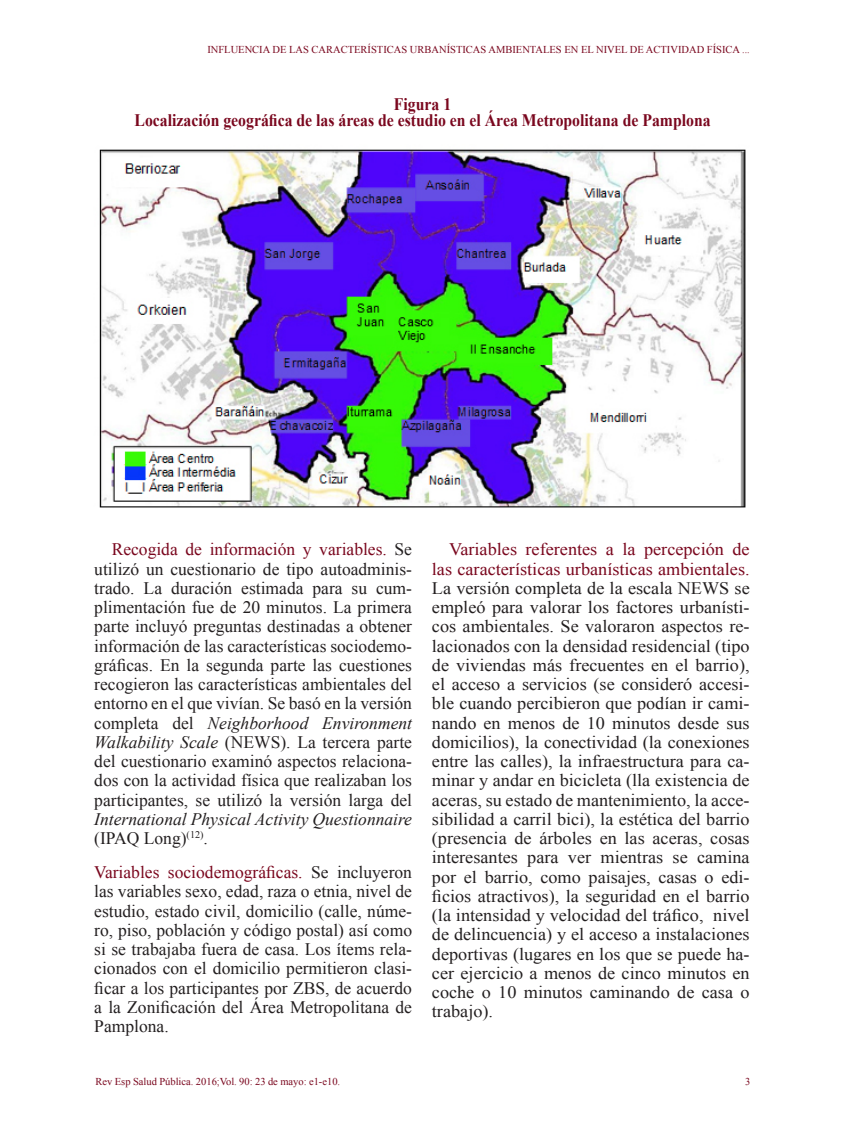
<style>
.page{position:relative;width:844px;height:1141px;background:#fff}
.page>*{position:absolute;margin:0;border:0;box-sizing:border-box;transform-origin:0 0}
.t1{font:17.5px/19.2px "Times New Roman";color:#231f20;text-align:justify}
.t2{font:17.5px/19.2px "Times New Roman";color:#231f20;text-align:justify;scale:1.04 1}
.t3{font:700 17.5px "Times New Roman";color:#7a071e;scale:.9 1}
.t4{font:10.5px "Times New Roman";color:#7a071e}
.s1{color:#7a071e}
.s2{font-style:italic}
</style>
<div class="page">
<img style="left:99px;top:149px;width:647px;height:359px">
<p class="t4" style="left:207px;top:43px;width:543px">INFLUENCIA DE LAS CARACTERÍSTICAS URBANÍSTICAS AMBIENTALES EN EL NIVEL DE ACTIVIDAD FÍSICA ...</p>
<p class="t3" style="left:394px;top:92px;width:65px">Figura 1</p>
<p class="t3" style="left:134px;top:108px;width:641px">Localización geográfica de las áreas de estudio en el Área Metropolitana de Pamplona</p>
<p class="t1" style="left:94px;top:540px;width:319px;text-indent:17px"><span class="s1">Recogida de información y variables.</span> Se utilizó un cuestionario de tipo autoadminis&shy;trado. La duración estimada para su cum&shy;plimentación fue de 20 minutos. La primera parte incluyó preguntas destinadas a obtener información de las características sociodemo&shy;gráficas. En la segunda parte las cuestiones recogieron las características ambientales del entorno en el que vivían. Se basó en la versión completa del <span class="s2">Neighborhood Environment Walkability Scale</span> (NEWS). La tercera parte del cuestionario examinó aspectos relaciona&shy;dos con la actividad física que realizaban los participantes, se utilizó la versión larga del <span class="s2">International Physical Activity Questionnaire </span>(IPAQ Long)<sup>(12)</sup>.</p>
<p class="t1" style="left:94px;top:862px;width:319px"><span class="s1">Variables sociodemográficas.</span> Se incluyeron las variables sexo, edad, raza o etnia, nivel de estudio, estado civil, domicilio (calle, núme&shy;ro, piso, población y código postal) así como si se trabajaba fuera de casa. Los ítems rela&shy;cionados con el domicilio permitieron clasi&shy;ficar a los participantes por ZBS, de acuerdo a la Zonificación del Área Metropolitana de Pamplona.</p>
<p class="t2" style="left:432px;top:540px;width:307px;text-indent:17px"><span class="s1">Variables referentes a la percepción de las características urbanísticas ambientales.<br></span>La versión completa de la escala NEWS se empleó para valorar los factores urbanísti&shy;cos ambientales. Se valoraron aspectos re&shy;lacionados con la densidad residencial (tipo de viviendas más frecuentes en el barrio), el acceso a servicios (se consideró accesi&shy;ble cuando percibieron que podían ir cami&shy;nando en menos de 10 minutos desde sus domicilios), la conectividad (la conexiones entre las calles), la infraestructura para ca&shy;minar y andar en bicicleta (lla existencia de aceras, su estado de mantenimiento, la acce&shy;sibilidad a carril bici), la estética del barrio (presencia de árboles en las aceras, cosas interesantes para ver mientras se camina por el barrio, como paisajes, casas o edi&shy;ficios atractivos), la seguridad en el barrio (la intensidad y velocidad del tráfico, nivel de delincuencia) y el acceso a instalaciones deportivas (lugares en los que se puede ha&shy;cer ejercicio a menos de cinco minutos en coche o 10 minutos caminando de casa o trabajo).</p>
<p class="t4" style="left:95px;top:1074px;width:246px">Rev Esp Salud Pública. 2016;Vol. 90: 23 de mayo: e1-e10.</p>
<p class="t4" style="left:745px;top:1074px;width:7px">3</p>
</div>
